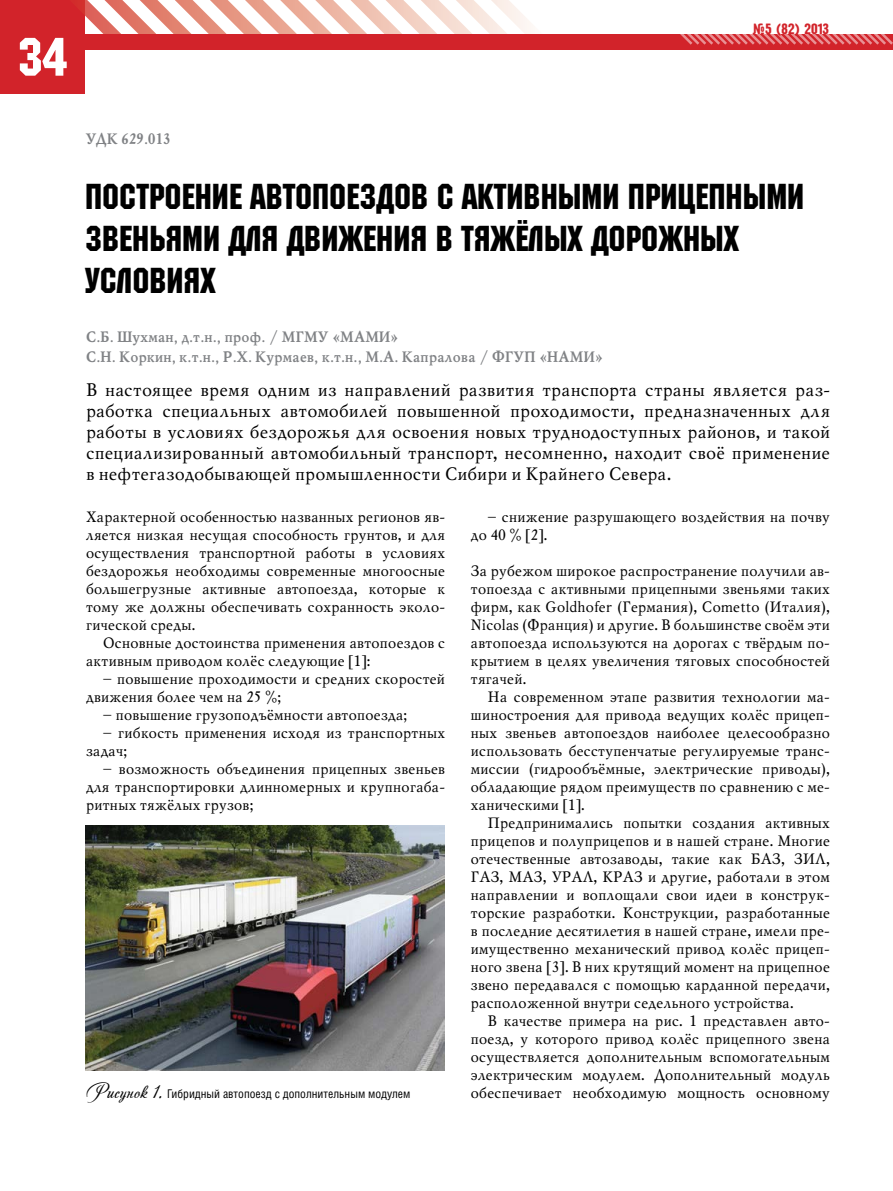
<style>
.page{position:relative;width:893px;height:1191px;background:#fff}
.page>*{position:absolute;margin:0;border:0;box-sizing:border-box;transform-origin:0 0}
.t1{font:54px "Machine C";color:#fff}
.t2{font:36px/42px "Machine C";color:#000}
.t3{font:18px/21px "Mysl C";letter-spacing:.005em;color:#000;text-align:justify}
.t4{font:15px/18px "Mysl C";color:#000;text-align:justify}
.t5{font:700 15px/19.5px "Mysl C";color:#808285}
.t6{font:15px "Pollock 1 C";color:#d2232a}
.t7{font:12px "Helios Cond";color:#000}
.s1{font-family:"Andantinoscript";font-size:21px}
</style>
<div class="page">
<div style="left:0;top:0;width:85px;height:94px;background:#d2232a"></div>
<svg style="left:77px;top:0;width:454px;height:34px"></svg>
<div style="left:81px;top:34px;width:812px;height:16px;background:#d2232a"></div>
<svg style="left:680px;top:34px;width:213px;height:11px"></svg>
<img style="left:85px;top:825px;width:359px;height:245px">
<h1 class="t1" style="left:18px;top:25px;width:50px">34</h1>
<p class="t6" style="left:753px;top:21px;width:78px">№5 (82) 2013</p>
<p class="t5" style="left:85px;top:130px;width:87px">УДК 629.013</p>
<h2 class="t2" style="left:85px;top:173px;width:721px">ПОСТРОЕНИЕ АВТОПОЕЗДОВ С АКТИВНЫМИ ПРИЦЕПНЫМИ<br>ЗВЕНЬЯМИ ДЛЯ ДВИЖЕНИЯ В ТЯЖЁЛЫХ ДОРОЖНЫХ<br>УСЛОВИЯХ</h2>
<p class="t5" style="left:85px;top:328px;width:518px">С.Б. Шухман, д.т.н., проф. / МГМУ «МАМИ»<br>С.Н. Коркин, к.т.н., Р.Х. Курмаев, к.т.н., М.А. Капралова / ФГУП «НАМИ»</p>
<p class="t3" style="left:85px;top:380px;width:746px">В настоящее время одним из направлений развития транспорта страны является раз&shy;работка специальных автомобилей повышенной проходимости, предназначенных для работы в условиях бездорожья для освоения новых труднодоступных районов, и такой специализированный автомобильный транспорт, несомненно, находит своё применение в нефтегазодобывающей промышленности Сибири и Крайнего Севера.</p>
<p class="t4" style="left:470px;top:508px;width:361px;text-indent:17px">– снижение разрушающего воздействия на почву до 40 % [2].</p>
<p class="t4" style="left:470px;top:562px;width:361px">За рубежом широкое распространение получили ав&shy;топоезда с активными прицепными звеньями таких фирм, как Goldhofer (Германия), Cometto (Италия), Nicolas (Франция) и другие. В большинстве своём эти автопоезда используются на дорогах с твёрдым по&shy;крытием в целях увеличения тяговых способностей тягачей.</p>
<p class="t4" style="left:470px;top:688px;width:361px;text-indent:17px">На современном этапе развития технологии ма&shy;шиностроения для привода ведущих колёс прицеп&shy;ных звеньев автопоездов наиболее целесообразно использовать бесступенчатые регулируемые транс&shy;миссии (гидрообъёмные, электрические приводы), обладающие рядом преимуществ по сравнению с ме&shy;ханическими [1].</p>
<p class="t4" style="left:470px;top:814px;width:361px;text-indent:17px">Предпринимались попытки создания активных прицепов и полуприцепов и в нашей стране. Многие отечественные автозаводы, такие как БАЗ, ЗИЛ, ГАЗ, МАЗ, УРАЛ, КРАЗ и другие, работали в этом направлении и воплощали свои идеи в конструк&shy;торские разработки. Конструкции, разработанные в последние десятилетия в нашей стране, имели пре&shy;имущественно механический привод колёс прицеп&shy;ного звена [3]. В них крутящий момент на прицепное звено передавался с помощью карданной передачи, расположенной внутри седельного устройства.</p>
<p class="t4" style="left:470px;top:1012px;width:361px;text-indent:17px">В качестве примера на рис. 1 представлен авто&shy;поезд, у которого привод колёс прицепного звена осуществляется дополнительным вспомогательным электрическим модулем. Дополнительный модуль</p>
<p class="t7" style="left:85px;top:1087px;width:327px"><span class="s1">Рисунок 1.</span> Гибридный автопоезд с дополнительным модулем</p>
<p class="t4" style="left:470px;top:1084px;width:361px">обеспечивает необходимую мощность основному</p>
<p class="t4" style="left:85px;top:508px;width:361px">Характерной особенностью названных регионов яв&shy;ляется низкая несущая способность грунтов, и для осуществления транспортной работы в условиях бездорожья необходимы современные многоосные большегрузные активные автопоезда, которые к тому же должны обеспечивать сохранность эколо&shy;гической среды.</p>
<p class="t4" style="left:85px;top:634px;width:361px;text-indent:17px">Основные достоинства применения автопоездов с активным приводом колёс следующие [1]:</p>
<p class="t4" style="left:85px;top:670px;width:361px;text-indent:17px">– повышение проходимости и средних скоростей движения более чем на 25 %;</p>
<p class="t4" style="left:102px;top:706px;width:306px">– повышение грузоподъёмности автопоезда;</p>
<p class="t4" style="left:85px;top:724px;width:361px;text-indent:17px">– гибкость применения исходя из транспортных задач;</p>
<p class="t4" style="left:85px;top:760px;width:361px;text-indent:17px">– возможность объединения прицепных звеньев для транспортировки длинномерных и крупногаба&shy;ритных тяжёлых грузов;</p>
</div>
